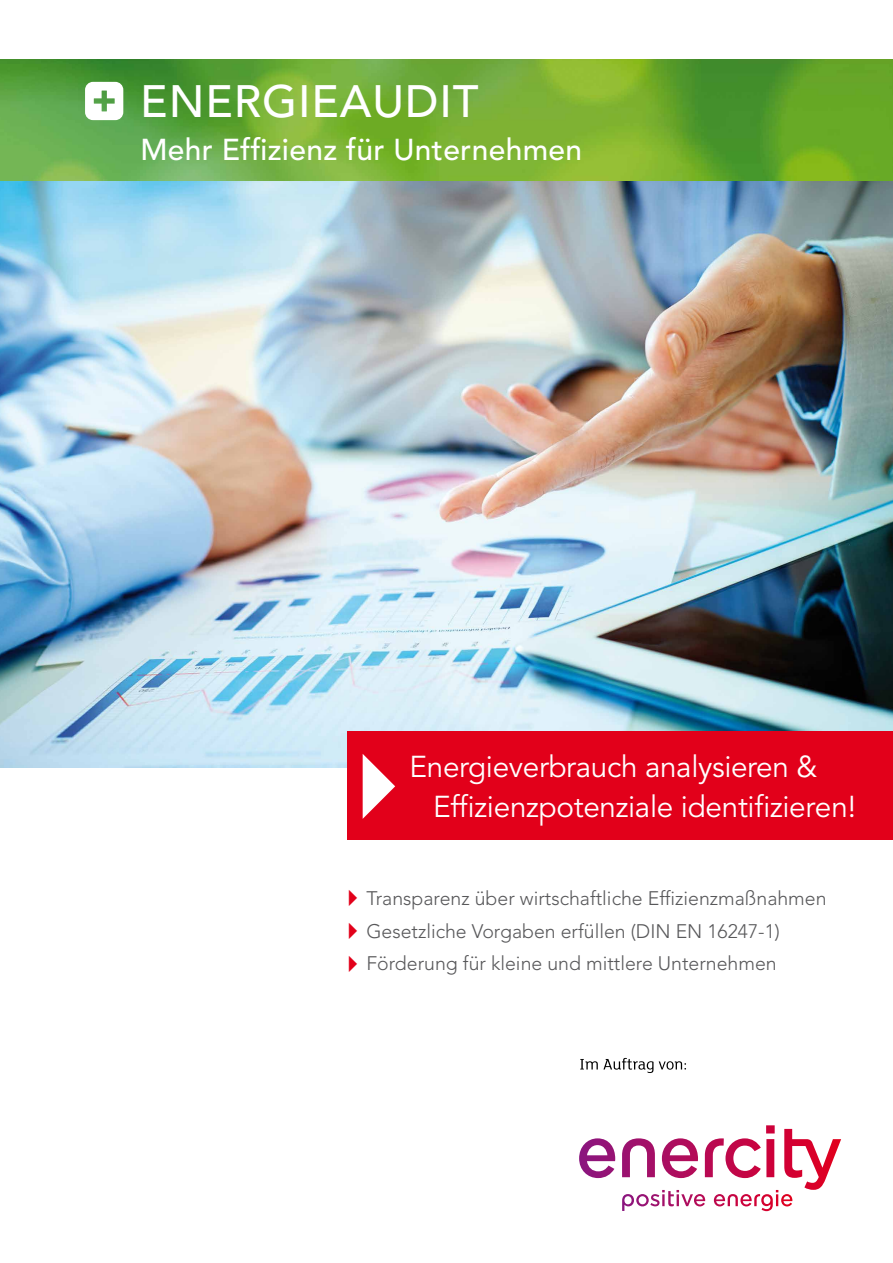
<style>
.page{position:relative;width:893px;height:1263px;background:#fff}
.page>*{position:absolute;margin:0;border:0;box-sizing:border-box;transform-origin:0 0}
.t1{font:500 45px "Avenir";letter-spacing:.02em;color:#fff}
.t2{font:30px/40.5px "Avenir";letter-spacing:-.01em;color:#fff}
.t3{font:500 30px "Avenir";letter-spacing:.01em;color:#fff}
.t4{font:300 19.5px/32.5px "Avenir";color:#58585a}
</style>
<div class="page">
<img style="left:0;top:180px;width:893px;height:588px">
<img style="left:0;top:60px;width:893px;height:120px">
<svg style="left:85px;top:82px;width:38px;height:38px"></svg>
<div style="left:347px;top:732px;width:546px;height:108px;background:#e2001a"></div>
<svg style="left:579px;top:1125px;width:262px;height:86px"></svg>
<svg style="left:580px;top:1058px;width:73px;height:15px"></svg>
<svg style="left:659px;top:1061px;width:27px;height:9px"></svg>
<h1 class="t1" style="left:140px;top:76px;width:340px">ENERGIEAUDIT</h1>
<h2 class="t3" style="left:140px;top:132px;width:443px">Mehr Effizienz für Unternehmen</h2>
<h2 class="t2" style="left:433px;top:747px;width:424px;text-indent:-24px">Energieverbrauch analysieren &amp;<br>Effizienzpotenziale identifizieren!</h2>
<p class="t4" style="left:366px;top:882px;width:462px">Transparenz über wirtschaftliche Effizienzmaßnahmen<br>Gesetzliche Vorgaben erfüllen (DIN EN 16247-1)<br>Förderung für kleine und mittlere Unternehmen</p>
</div>
